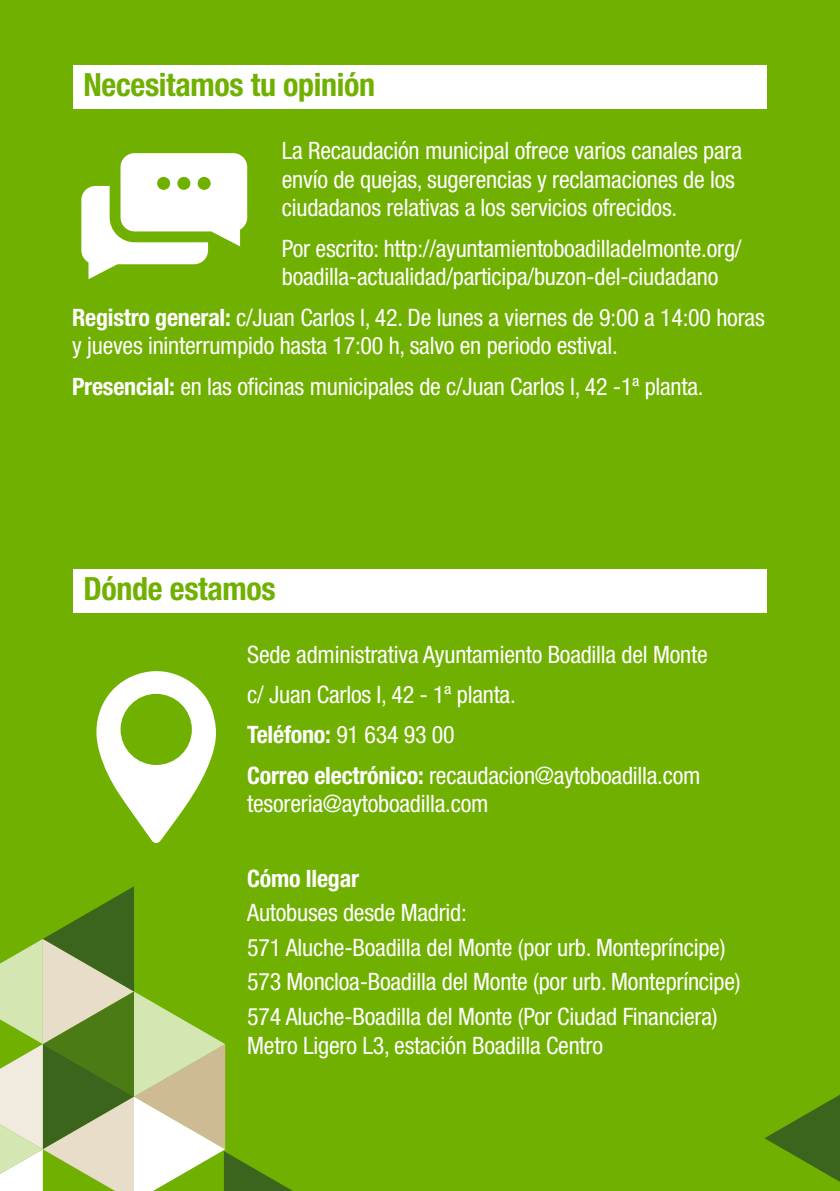
<style>
.page{position:relative;width:840px;height:1191px;background:#fff}
.page>*{position:absolute;margin:0;border:0;box-sizing:border-box;transform-origin:0 0}
.t1{font:700 condensed 32px "Helvetica Neue";letter-spacing:-.01em;color:#70b000}
.t2{font:condensed 24px/28.8px "Helvetica Neue";letter-spacing:-.01em;color:#fff}
.t3{font:700 condensed 24px "Helvetica Neue";letter-spacing:-.01em;color:#fff}
.s1{font-weight:700}
.s2{font-weight:400}
</style>
<div class="page">
<div style="left:0;top:0;width:839px;height:1191px;background:#70b000"></div>
<div style="left:73px;top:66px;width:693px;height:43px;background:#fff"></div>
<div style="left:73px;top:569px;width:693px;height:44px;background:#fff"></div>
<svg style="left:81px;top:153px;width:166px;height:126px"></svg>
<svg style="left:96px;top:671px;width:120px;height:172px"></svg>
<svg style="left:764px;top:1095px;width:75px;height:86px"></svg>
<svg style="left:0;top:886px;width:293px;height:305px"></svg>
<p class="t1" style="left:83px;top:65px;width:293px">Necesitamos tu opinión</p>
<p class="t2" style="left:282px;top:136px;width:461px">La Recaudación municipal ofrece varios canales para envío de quejas, sugerencias y reclamaciones de los ciudadanos relativas a los servicios ofrecidos.</p>
<p class="t2" style="left:282px;top:234px;width:461px">Por escrito: http://ayuntamientoboadilladelmonte.org/ boadilla-actualidad/participa/buzon-del-ciudadano</p>
<p class="t2" style="left:72px;top:302px;width:693px"><span class="s1">Registro general:</span> c/Juan Carlos I, 42. De lunes a viernes de 9:00 a 14:00 horas y jueves ininterrumpido hasta 17:00 h, salvo en periodo estival.</p>
<p class="t2" style="left:72px;top:371px;width:632px"><span class="s1">Presencial:</span> en las oficinas municipales de c/Juan Carlos I, 42 -1ª planta.</p>
<p class="t1" style="left:83px;top:569px;width:194px">Dónde estamos</p>
<p class="t2" style="left:247px;top:640px;width:461px">Sede administrativa Ayuntamiento Boadilla del Monte</p>
<p class="t2" style="left:247px;top:680px;width:270px">c/ Juan Carlos I, 42 - 1ª planta.</p>
<p class="t3" style="left:247px;top:720px;width:209px">Teléfono: <span class="s2">91 634 93 00</span></p>
<p class="t2" style="left:247px;top:760px;width:454px"><span class="s1">Correo electrónico:</span> recaudacion@aytoboadilla.com tesoreria@aytoboadilla.com</p>
<p class="t3" style="left:247px;top:864px;width:113px">Cómo llegar</p>
<p class="t2" style="left:247px;top:898px;width:221px">Autobuses desde Madrid:</p>
<p class="t2" style="left:247px;top:933px;width:479px">571 Aluche-Boadilla del Monte (por urb. Montepríncipe)</p>
<p class="t2" style="left:247px;top:967px;width:494px">573 Moncloa-Boadilla del Monte (por urb. Montepríncipe)</p>
<p class="t2" style="left:247px;top:1001px;width:471px">574 Aluche-Boadilla del Monte (Por Ciudad Financiera)<br>Metro Ligero L3, estación Boadilla Centro</p>
</div>
